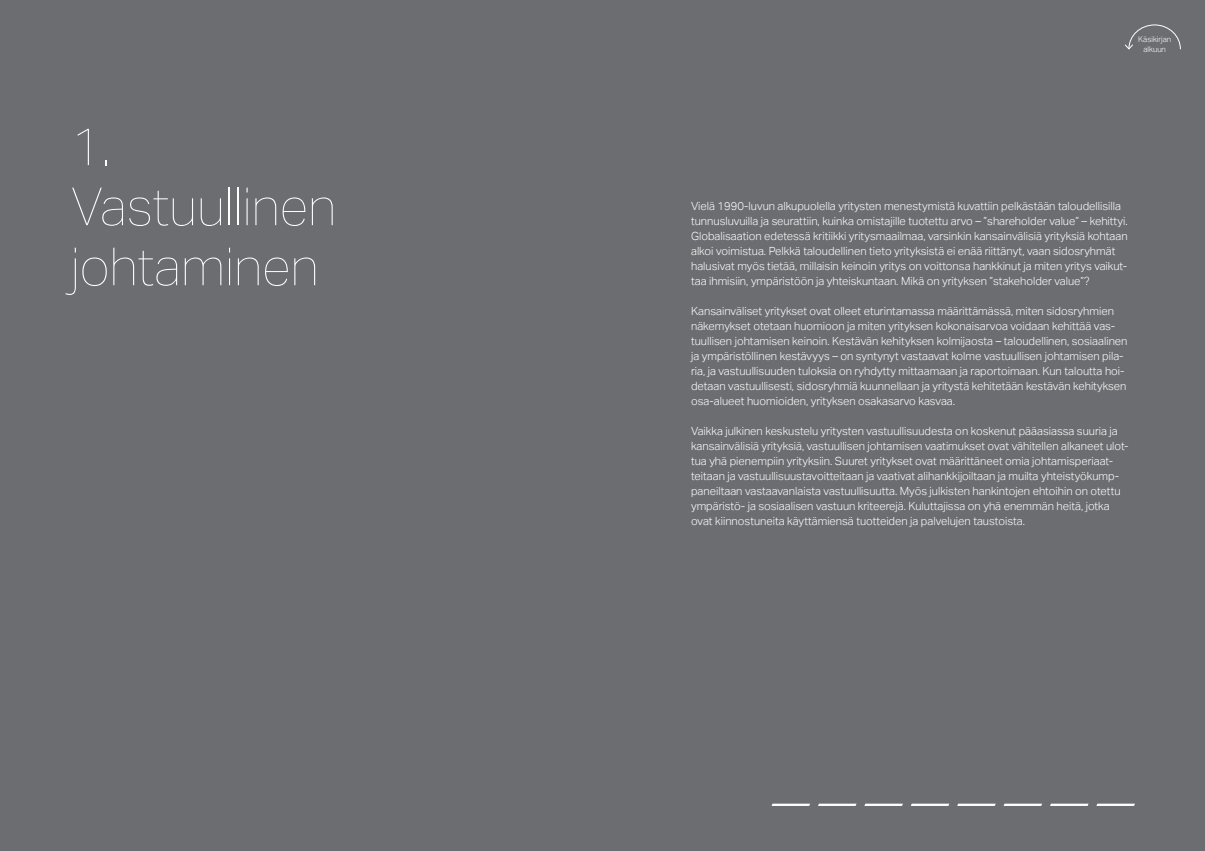
<style>
.page{position:relative;width:1205px;height:851px;background:#fff}
.page>*{position:absolute;margin:0;border:0;box-sizing:border-box;transform-origin:0 0}
.Otsikko_1{font:100 52.5px/60px "Aktiv Grotesk";color:#fff}
.leipis{font:300 11.25px/15px "Aktiv Grotesk";color:#fff}
.kaavio_leipis{font:300 7.88px/10.8px "Aktiv Grotesk";color:#fff;text-align:center}
</style>
<div class="page">
<div style="left:0;top:0;width:602px;height:850px;background:#6c6d70"></div>
<div style="left:602px;top:0;width:603px;height:850px;background:#6c6d70"></div>
<svg style="left:772px;top:803px;width:38px;height:2px"></svg>
<svg style="left:818px;top:803px;width:38px;height:2px"></svg>
<svg style="left:865px;top:803px;width:38px;height:2px"></svg>
<svg style="left:911px;top:803px;width:38px;height:2px"></svg>
<svg style="left:957px;top:803px;width:39px;height:2px"></svg>
<svg style="left:1004px;top:803px;width:38px;height:2px"></svg>
<svg style="left:1050px;top:803px;width:38px;height:2px"></svg>
<svg style="left:1097px;top:803px;width:38px;height:2px"></svg>
<svg style="left:1125px;top:24px;width:56px;height:26px"></svg>
<p class="Otsikko_1" style="left:71px;top:117px;width:267px">1.<br>Vastuullinen johtaminen</p>
<p class="kaavio_leipis" style="left:1138px;top:34px;width:35px">Käsikirjan alkuun</p>
<p class="leipis" style="left:691px;top:199px;width:438px">Vielä 1990-luvun alkupuolella yritysten menestymistä kuvattiin pelkästään taloudellisilla tunnusluvuilla ja seurattiin, kuinka omistajille tuotettu arvo – ”shareholder value” – kehittyi.<br>Globalisaation edetessä kritiikki yritysmaailmaa, varsinkin kansainvälisiä yrityksiä kohtaan alkoi voimistua. Pelkkä taloudellinen tieto yrityksistä ei enää riittänyt, vaan sidosryhmät halusivat myös tietää, millaisin keinoin yritys on voittonsa hankkinut ja miten yritys vaikut&shy;taa ihmisiin, ympäristöön ja yhteiskuntaan. Mikä on yrityksen ”stakeholder value”?</p>
<p class="leipis" style="left:691px;top:304px;width:438px">Kansainväliset yritykset ovat olleet eturintamassa määrittämässä, miten sidosryhmien näkemykset otetaan huomioon ja miten yrityksen kokonaisarvoa voidaan kehittää vas&shy;tuullisen johtamisen keinoin. Kestävän kehityksen kolmijaosta – taloudellinen, sosiaalinen ja ympäristöllinen kestävyys – on syntynyt vastaavat kolme vastuullisen johtamisen pila&shy;ria, ja vastuullisuuden tuloksia on ryhdytty mittaamaan ja raportoimaan. Kun taloutta hoi&shy;detaan vastuullisesti, sidosryhmiä kuunnellaan ja yritystä kehitetään kestävän kehityksen osa-alueet huomioiden, yrityksen osakasarvo kasvaa.</p>
<p class="leipis" style="left:691px;top:424px;width:439px">Vaikka julkinen keskustelu yritysten vastuullisuudesta on koskenut pääasiassa suuria ja kansainvälisiä yrityksiä, vastuullisen johtamisen vaatimukset ovat vähitellen alkaneet ulot&shy;tua yhä pienempiin yrityksiin. Suuret yritykset ovat määrittäneet omia johtamisperiaat&shy;teitaan ja vastuullisuustavoitteitaan ja vaativat alihankkijoiltaan ja muilta yhteistyökump&shy;paneiltaan vastaavanlaista vastuullisuutta. Myös julkisten hankintojen ehtoihin on otettu ympäristö- ja sosiaalisen vastuun kriteerejä. Kuluttajissa on yhä enemmän heitä, jotka ovat kiinnostuneita käyttämiensä tuotteiden ja palvelujen taustoista.</p>
</div>
